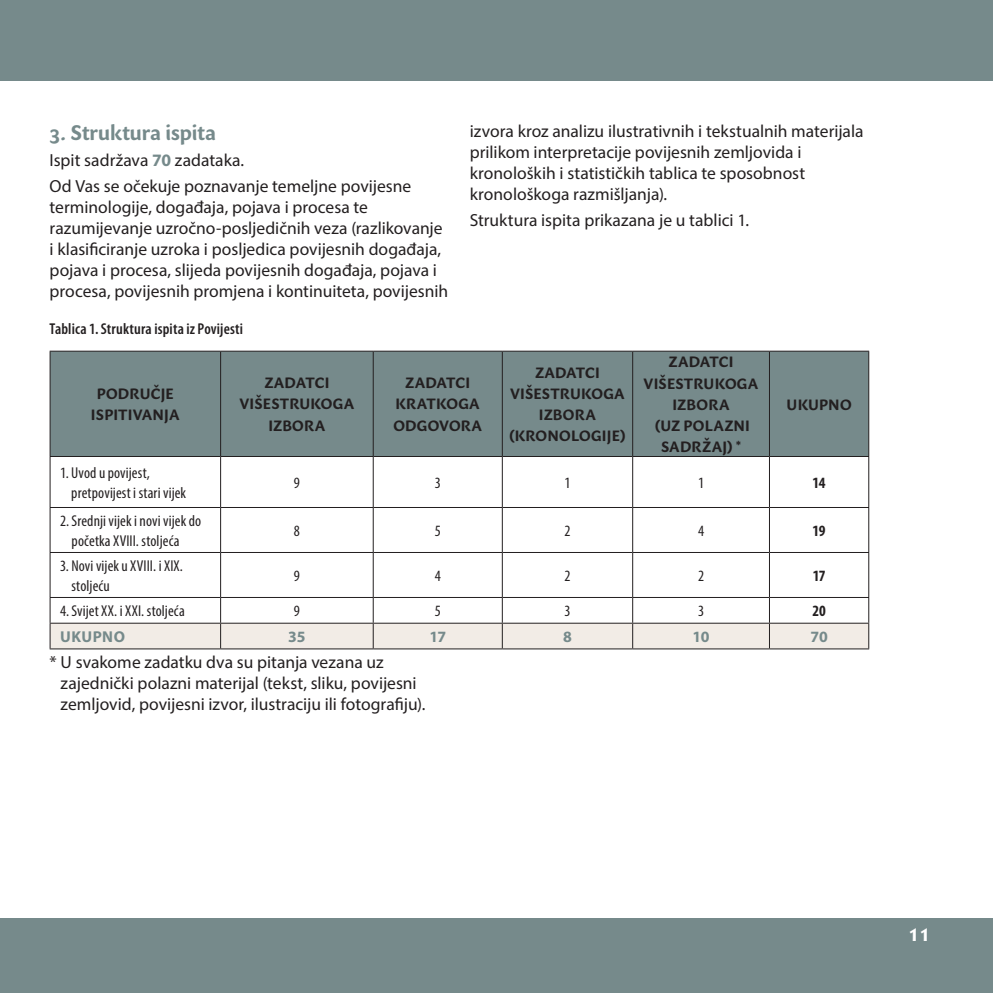
<style>
.page{position:relative;width:993px;height:993px;background:#fff}
.page>*{position:absolute;margin:0;border:0;box-sizing:border-box;transform-origin:0 0}
.t1{font:700 21px "Sharik Sans";letter-spacing:-.005em;color:#768a8b}
.t2{font:17.5px/21px "Myriad Pro";color:#231f20}
.t3{font:700 17.5px "Lithos Pro";color:#fff}
.t4{font:condensed 15.75px/19.2px "Myriad Pro";letter-spacing:.01em;color:#231f20}
.t5{font:600 condensed 15.75px "Myriad Pro";letter-spacing:.01em;color:#231f20}
.t6{font:700 15.75px "Myriad Pro";letter-spacing:.02em;color:#768a8b}
.t7{font:700 condensed 15.75px "Myriad Pro";letter-spacing:-.03em;color:#231f20}
.t8{font:700 14.88px/21px "Sharik Sans";letter-spacing:.015em;color:#231f20;text-align:center}
.s1{font-weight:700;color:#768a8b}
</style>
<div class="page">
<div style="left:0;top:0;width:992px;height:81px;background:#768a8b"></div>
<div style="left:0;top:918px;width:992px;height:74px;background:#768a8b"></div>
<div style="left:51px;top:351px;width:817px;height:105px;background:#768a8b"></div>
<hr style="left:50px;top:350px;width:170px;height:1px;background:#231f20">
<hr style="left:50px;top:351px;width:1px;height:105px;background:#231f20">
<hr style="left:220px;top:350px;width:153px;height:1px;background:#231f20">
<hr style="left:220px;top:351px;width:1px;height:105px;background:#231f20">
<hr style="left:373px;top:350px;width:129px;height:1px;background:#231f20">
<hr style="left:372px;top:351px;width:1px;height:105px;background:#231f20">
<hr style="left:502px;top:350px;width:130px;height:1px;background:#231f20">
<hr style="left:501px;top:351px;width:1px;height:105px;background:#231f20">
<hr style="left:632px;top:350px;width:137px;height:1px;background:#231f20">
<hr style="left:632px;top:351px;width:1px;height:105px;background:#231f20">
<hr style="left:769px;top:350px;width:99px;height:1px;background:#231f20">
<hr style="left:768px;top:351px;width:1px;height:105px;background:#231f20">
<hr style="left:868px;top:351px;width:1px;height:105px;background:#231f20">
<hr style="left:50px;top:456px;width:170px;height:1px;background:#231f20">
<hr style="left:50px;top:457px;width:1px;height:50px;background:#231f20">
<hr style="left:220px;top:456px;width:153px;height:1px;background:#231f20">
<hr style="left:220px;top:457px;width:1px;height:50px;background:#231f20">
<hr style="left:373px;top:456px;width:129px;height:1px;background:#231f20">
<hr style="left:372px;top:457px;width:1px;height:50px;background:#231f20">
<hr style="left:502px;top:456px;width:130px;height:1px;background:#231f20">
<hr style="left:501px;top:457px;width:1px;height:50px;background:#231f20">
<hr style="left:632px;top:456px;width:137px;height:1px;background:#231f20">
<hr style="left:632px;top:457px;width:1px;height:50px;background:#231f20">
<hr style="left:769px;top:456px;width:99px;height:1px;background:#231f20">
<hr style="left:768px;top:457px;width:1px;height:50px;background:#231f20">
<hr style="left:868px;top:457px;width:1px;height:50px;background:#231f20">
<hr style="left:50px;top:507px;width:170px;height:1px;background:#231f20">
<hr style="left:50px;top:507px;width:1px;height:45px;background:#231f20">
<hr style="left:220px;top:507px;width:153px;height:1px;background:#231f20">
<hr style="left:220px;top:507px;width:1px;height:45px;background:#231f20">
<hr style="left:373px;top:507px;width:129px;height:1px;background:#231f20">
<hr style="left:372px;top:507px;width:1px;height:45px;background:#231f20">
<hr style="left:502px;top:507px;width:130px;height:1px;background:#231f20">
<hr style="left:501px;top:507px;width:1px;height:45px;background:#231f20">
<hr style="left:632px;top:507px;width:137px;height:1px;background:#231f20">
<hr style="left:632px;top:507px;width:1px;height:45px;background:#231f20">
<hr style="left:769px;top:507px;width:99px;height:1px;background:#231f20">
<hr style="left:768px;top:507px;width:1px;height:45px;background:#231f20">
<hr style="left:868px;top:507px;width:1px;height:45px;background:#231f20">
<hr style="left:50px;top:552px;width:170px;height:1px;background:#231f20">
<hr style="left:50px;top:552px;width:1px;height:45px;background:#231f20">
<hr style="left:220px;top:552px;width:153px;height:1px;background:#231f20">
<hr style="left:220px;top:552px;width:1px;height:45px;background:#231f20">
<hr style="left:373px;top:552px;width:129px;height:1px;background:#231f20">
<hr style="left:372px;top:552px;width:1px;height:45px;background:#231f20">
<hr style="left:502px;top:552px;width:130px;height:1px;background:#231f20">
<hr style="left:501px;top:552px;width:1px;height:45px;background:#231f20">
<hr style="left:632px;top:552px;width:137px;height:1px;background:#231f20">
<hr style="left:632px;top:552px;width:1px;height:45px;background:#231f20">
<hr style="left:769px;top:552px;width:99px;height:1px;background:#231f20">
<hr style="left:768px;top:552px;width:1px;height:45px;background:#231f20">
<hr style="left:868px;top:552px;width:1px;height:45px;background:#231f20">
<svg style="left:50px;top:597px;width:819px;height:51px"></svg>
<hr style="left:50px;top:648px;width:170px;height:1px;background:#231f20">
<hr style="left:220px;top:648px;width:153px;height:1px;background:#231f20">
<hr style="left:373px;top:648px;width:129px;height:1px;background:#231f20">
<hr style="left:502px;top:648px;width:130px;height:1px;background:#231f20">
<hr style="left:632px;top:648px;width:137px;height:1px;background:#231f20">
<hr style="left:769px;top:648px;width:99px;height:1px;background:#231f20">
<p class="t1" style="left:50px;top:118px;width:168px">3. Struktura ispita</p>
<p class="t2" style="left:50px;top:147px;width:363px;line-height:25.9px">Ispit sadržava <span class="s1">70</span> zadataka.<br>Od Vas se očekuje poznavanje temeljne povijesne</p>
<p class="t2" style="left:50px;top:196px;width:400px">terminologije, događaja, pojava i procesa te razumijevanje uzročno-posljedičnih veza (razlikovanje i klasificiranje uzroka i posljedica povijesnih događaja, pojava i procesa, slijeda povijesnih događaja, pojava i procesa, povijesnih promjena i kontinuiteta, povijesnih</p>
<p class="t5" style="left:50px;top:320px;width:195px">Tablica 1. Struktura ispita iz Povijesti</p>
<p class="t2" style="left:469px;top:120px;width:395px">izvora kroz analizu ilustrativnih i tekstualnih materijala prilikom interpretacije povijesnih zemljovida i kronoloških i statističkih tablica te sposobnost kronološkoga razmišljanja).</p>
<p class="t2" style="left:469px;top:209px;width:281px">Struktura ispita prikazana je u tablici 1.</p>
<p class="t8" style="left:91px;top:382px;width:90px">PODRUČJE<br>ISPITIVANJA</p>
<p class="t8" style="left:239px;top:372px;width:116px">ZADATCI<br>VIŠESTRUKOGA<br>IZBORA</p>
<p class="t8" style="left:393px;top:372px;width:90px">ZADATCI<br>KRATKOGA<br>ODGOVORA</p>
<p class="t8" style="left:509px;top:361px;width:118px">ZADATCI<br>VIŠESTRUKOGA<br>IZBORA (KRONOLOGIJE)</p>
<p class="t8" style="left:643px;top:351px;width:116px">ZADATCI<br>VIŠESTRUKOGA<br>IZBORA<br>(UZ POLAZNI<br>SADRŽAJ) *</p>
<p class="t8" style="left:786px;top:393px;width:66px">UKUPNO</p>
<p class="t4" style="left:71px;top:463px;width:116px;text-indent:-11px">1. Uvod u povijest, pretpovijest i stari vijek</p>
<p class="t4" style="left:294px;top:472px;width:8px">9</p>
<p class="t4" style="left:434px;top:472px;width:8px">3</p>
<p class="t4" style="left:564px;top:472px;width:8px">1</p>
<p class="t4" style="left:697px;top:472px;width:8px">1</p>
<p class="t7" style="left:812px;top:472px;width:14px">14</p>
<p class="t4" style="left:72px;top:511px;width:131px;text-indent:-12px">2. Srednji vijek i novi vijek do početka XVIII. stoljeća</p>
<p class="t4" style="left:294px;top:520px;width:8px">8</p>
<p class="t4" style="left:434px;top:520px;width:8px">5</p>
<p class="t4" style="left:564px;top:520px;width:8px">2</p>
<p class="t4" style="left:697px;top:520px;width:8px">4</p>
<p class="t7" style="left:812px;top:520px;width:14px">19</p>
<p class="t4" style="left:71px;top:556px;width:113px;text-indent:-11px">3. Novi vijek u XVIII. i XIX. stoljeću</p>
<p class="t4" style="left:294px;top:565px;width:8px">9</p>
<p class="t4" style="left:434px;top:565px;width:8px">4</p>
<p class="t4" style="left:564px;top:565px;width:8px">2</p>
<p class="t4" style="left:697px;top:565px;width:8px">2</p>
<p class="t7" style="left:812px;top:565px;width:14px">17</p>
<p class="t4" style="left:60px;top:601px;width:126px">4. Svijet XX. i XXI. stoljeća</p>
<p class="t4" style="left:294px;top:601px;width:8px">9</p>
<p class="t4" style="left:434px;top:601px;width:8px">5</p>
<p class="t4" style="left:564px;top:601px;width:8px">3</p>
<p class="t4" style="left:697px;top:601px;width:8px">3</p>
<p class="t7" style="left:812px;top:601px;width:15px">20</p>
<p class="t6" style="left:60px;top:626px;width:66px">UKUPNO</p>
<p class="t6" style="left:288px;top:626px;width:19px">35</p>
<p class="t6" style="left:429px;top:626px;width:18px">17</p>
<p class="t6" style="left:563px;top:626px;width:10px">8</p>
<p class="t6" style="left:692px;top:626px;width:18px">10</p>
<p class="t6" style="left:810px;top:626px;width:19px">70</p>
<p class="t2" style="left:61px;top:651px;width:366px;text-indent:-11px">* U svakome zadatku dva su pitanja vezana uz zajednički polazni materijal (tekst, sliku, povijesni zemljovid, povijesni izvor, ilustraciju ili fotografiju).</p>
<p class="t3" style="left:906px;top:924px;width:26px">11</p>
</div>
